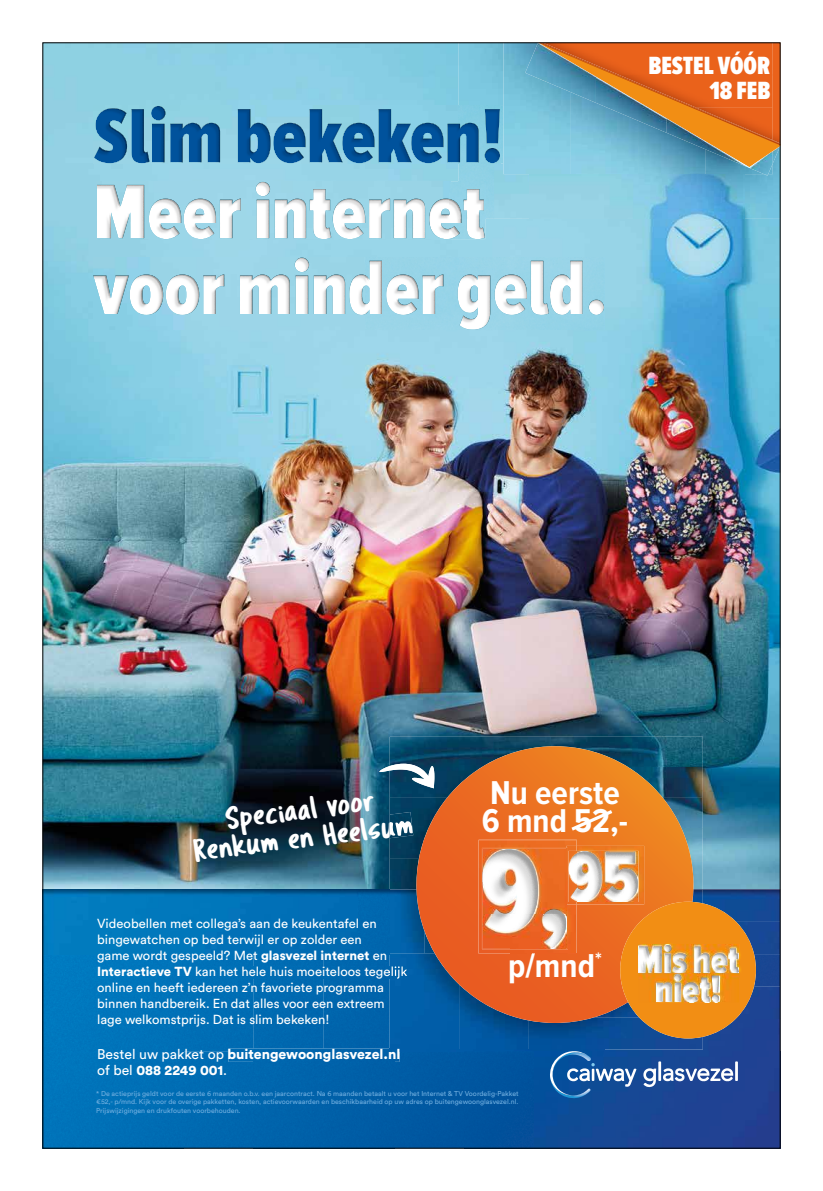
<style>
.page{position:relative;width:823px;height:1191px;background:#fff}
.page>*{position:absolute;margin:0;border:0;box-sizing:border-box;transform-origin:0 0}
.t1{font:700 34.3px "Proxima Nova Cond";color:#fff}
.t2{font:700 34.2px/27.8px "Proxima Nova Cond";color:#fff}
.t3{font:32.9px/28px "Tragic Marker";color:#fff;text-align:center}
.t4{font:900 25.8px/24.5px "Proxima Nova A Ex Cn";color:#fff;text-align:right}
.t5{font:900 14px/16px "Circular Pro";color:#fff}
.t6{font:13px/16px "Circular Pro";color:#fff}
.t7{font:7px/8.4px "Circular Pro";color:#71afe0;text-align:justify}
.s1{font-weight:900}
.s2{font-weight:400}
</style>
<div class="page">
<img style="left:45px;top:45px;width:733px;height:844px">
<img style="left:45px;top:954px;width:208px;height:192px">
<img style="left:45px;top:889px;width:344px;height:65px">
<div style="left:253px;top:1061px;width:140px;height:85px;background:#0061a9"></div>
<div style="left:253px;top:954px;width:136px;height:94px;background:#0067ae"></div>
<img style="left:393px;top:1051px;width:385px;height:95px">
<img style="left:399px;top:1049px;width:150px;height:2px">
<img style="left:762px;top:1019px;width:16px;height:32px">
<img style="left:702px;top:889px;width:76px;height:32px">
<img style="left:762px;top:986px;width:16px;height:33px">
<img style="left:762px;top:921px;width:16px;height:33px">
<img style="left:762px;top:954px;width:16px;height:32px">
<div style="left:192px;top:966px;width:197px;height:12px;background:#006bb3"></div>
<img style="left:228px;top:1048px;width:171px;height:13px">
<img style="left:94px;top:106px;width:364px;height:57px">
<img style="left:97px;top:182px;width:388px;height:57px">
<img style="left:93px;top:258px;width:510px;height:72px">
<img style="left:458px;top:45px;width:45px;height:61px">
<div style="left:493px;top:163px;width:36px;height:56px;background:#96d3e6"></div>
<img style="left:744px;top:174px;width:34px;height:45px">
<img style="left:458px;top:163px;width:35px;height:56px">
<img style="left:529px;top:174px;width:215px;height:45px">
<img style="left:499px;top:106px;width:4px;height:57px">
<img style="left:458px;top:106px;width:41px;height:57px">
<img style="left:458px;top:182px;width:27px;height:37px">
<img style="left:503px;top:45px;width:67px;height:129px">
<img style="left:570px;top:167px;width:67px;height:7px">
<img style="left:637px;top:167px;width:68px;height:7px">
<img style="left:705px;top:167px;width:31px;height:7px">
<img style="left:763px;top:167px;width:15px;height:9px">
<img style="left:525px;top:45px;width:13px;height:58px">
<img style="left:736px;top:167px;width:36px;height:7px">
<svg style="left:538px;top:145px;width:240px;height:22px;background:#82aeb3"></svg>
<img style="left:538px;top:45px;width:240px;height:100px">
<svg style="left:379px;top:763px;width:10px;height:25px"></svg>
<img style="left:389px;top:737px;width:104px;height:60px">
<img style="left:493px;top:737px;width:209px;height:30px">
<img style="left:697px;top:767px;width:5px;height:30px">
<img style="left:389px;top:797px;width:26px;height:61px">
<img style="left:697px;top:797px;width:5px;height:31px">
<img style="left:697px;top:828px;width:5px;height:61px">
<img style="left:389px;top:858px;width:26px;height:31px">
<div style="left:389px;top:953px;width:70px;height:96px;background:#0060aa"></div>
<img style="left:389px;top:890px;width:26px;height:63px">
<img style="left:459px;top:1023px;width:69px;height:26px">
<img style="left:528px;top:1023px;width:21px;height:26px">
<img style="left:697px;top:890px;width:5px;height:5px">
<img style="left:389px;top:889px;width:313px;height:1px">
<img style="left:389px;top:966px;width:18px;height:12px">
<img style="left:389px;top:812px;width:24px;height:26px">
<img style="left:389px;top:763px;width:26px;height:25px">
<svg style="left:415px;top:746px;width:282px;height:277px;background:#ab663c"></svg>
<img style="left:509px;top:953px;width:40px;height:1px">
<img style="left:576px;top:846px;width:67px;height:49px">
<img style="left:577px;top:851px;width:60px;height:44px">
<img style="left:478px;top:839px;width:98px;height:114px">
<img style="left:576px;top:851px;width:1px;height:44px">
<img style="left:568px;top:851px;width:8px;height:44px">
<img style="left:481px;top:848px;width:85px;height:101px">
<img style="left:482px;top:882px;width:28px;height:67px">
<svg style="left:510px;top:948px;width:28px;height:1px"></svg>
<img style="left:510px;top:947px;width:39px;height:1px">
<img style="left:566px;top:848px;width:1px;height:47px">
<img style="left:565px;top:882px;width:1px;height:13px">
<img style="left:483px;top:849px;width:82px;height:98px">
<svg style="left:567px;top:807px;width:48px;height:26px"></svg>
<svg style="left:549px;top:895px;width:213px;height:203px;background:#896b61"></svg>
<img style="left:637px;top:941px;width:104px;height:62px">
<img style="left:638px;top:944px;width:100px;height:58px">
<img style="left:638px;top:945px;width:100px;height:27px">
<img style="left:656px;top:1002px;width:62px;height:1px">
<img style="left:656px;top:974px;width:62px;height:28px">
<h3 class="t4" style="left:648px;top:53px;width:123px">BESTEL VÓÓR<br>18 FEB</h3>
<h3 class="t3" style="left:189px;top:808px;width:222px;rotate:-7deg">Speciaal voor<br>Renkum en Heelsum</h3>
<h2 class="t2" style="left:481px;top:779px;width:147px">Nu eerste<br>6 mnd 52,-</h2>
<p class="t6" style="left:97px;top:914px;width:311px">Videobellen met collega’s aan de keukentafel en bingewatchen op bed terwijl er op zolder een<br>game wordt gespeeld? Met <span class="s1">glasvezel internet</span> en <span class="s1">Interactieve TV</span> kan het hele huis moeiteloos tegelijk online en heeft iedereen z’n favoriete programma binnen handbereik. En dat alles voor een extreem lage welkomstprijs. Dat is slim bekeken!</p>
<p class="t5" style="left:97px;top:1045px;width:304px"><span class="s2">Bestel uw pakket op</span> buitengewoonglasvezel.nl <span class="s2">of bel</span> 088 2249 001<span class="s2">.</span></p>
<p class="t7" style="left:96px;top:1088px;width:424px">* De actieprijs geldt voor de eerste 6 maanden o.b.v. een jaarcontract. Na 6 maanden betaalt u voor het Internet &amp; TV Voordelig-Pakket €52,- p/mnd. Kijk voor de overige pakketten, kosten, actievoorwaarden en beschikbaarheid op uw adres op buitengewoonglasvezel.nl.<br>Prijswijzigingen en drukfouten voorbehouden.</p>
<h1 class="t1" style="left:508px;top:946px;width:95px">p/mnd<sup>*</sup></h1>
</div>
